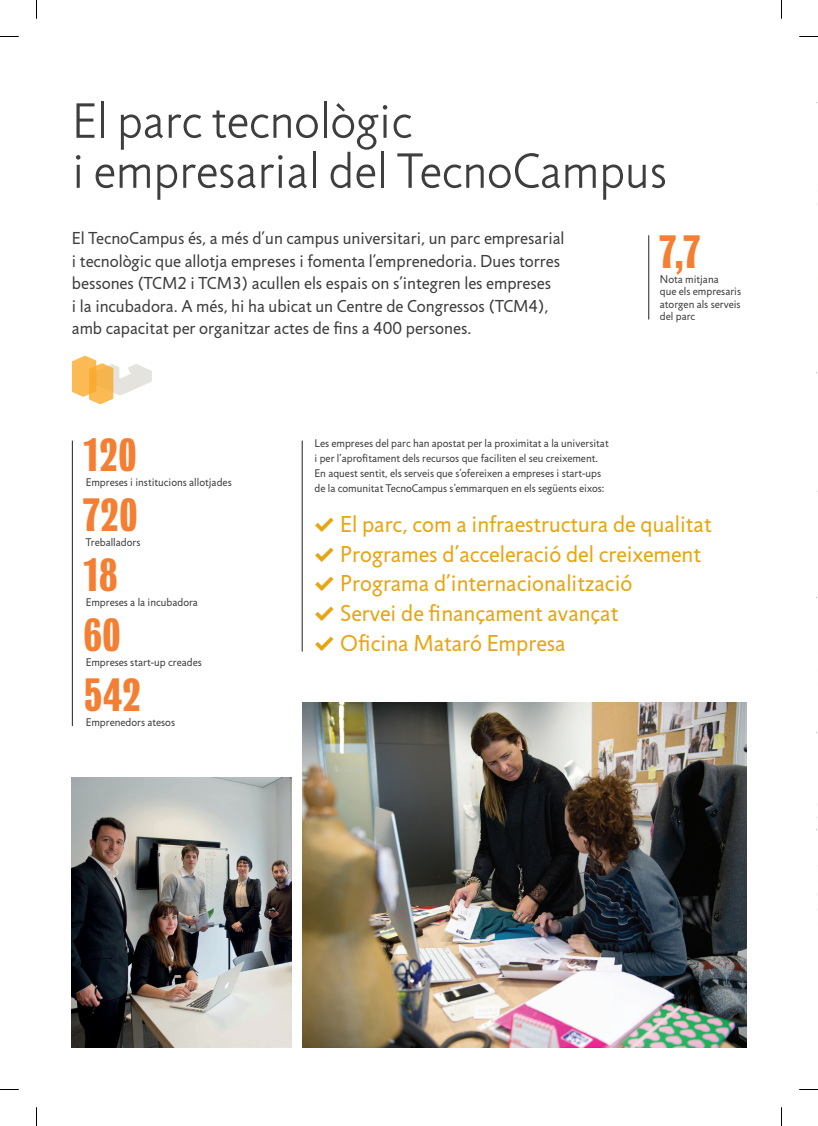
<style>
.page{position:relative;width:818px;height:1126px;background:#fff}
.page>*{position:absolute;margin:0;border:0;box-sizing:border-box;transform-origin:0 0}
.t1{font:300 50px/50px "Jigsaw";color:#3e3e3f}
.t2{font:42.5px "Bureau Grot One Seven";letter-spacing:.015em;color:#f47f32}
.t3{font:23.25px/29.9px "Jigsaw";color:#e7a512}
.t4{font:17.5px/22.5px "Jigsaw";color:#3e3e3f}
.t5{font:11.25px/15px "Jigsaw";color:#3e3e3f}
.s1{font-family:"Click Bits Icons 1"}
</style>
<div class="page">
<svg style="left:72px;top:355px;width:80px;height:49px"></svg>
<hr style="left:72px;top:441px;width:1px;height:284px;background:#231f20">
<hr style="left:302px;top:441px;width:1px;height:210px;background:#231f20">
<img style="left:72px;top:777px;width:220px;height:270px">
<hr style="left:648px;top:235px;width:1px;height:84px;background:#231f20">
<img style="left:302px;top:702px;width:443px;height:345px">
<svg style="left:0;top:36px;width:19px;height:1px"></svg>
<svg style="left:799px;top:36px;width:18px;height:1px"></svg>
<svg style="left:0;top:1089px;width:19px;height:1px"></svg>
<svg style="left:799px;top:1089px;width:18px;height:1px"></svg>
<svg style="left:36px;top:0;width:1px;height:19px"></svg>
<svg style="left:36px;top:1107px;width:1px;height:18px"></svg>
<h1 class="t1" style="left:72px;top:98px;width:596px">El parc tecnològic<br>i empresarial del TecnoCampus</h1>
<p class="t4" style="left:72px;top:227px;width:494px">El TecnoCampus és, a més d’un campus universitari, un parc empresarial i tecnològic que allotja empreses i fomenta l’emprenedoria. Dues torres bessones (TCM2 i TCM3) acullen els espais on s’integren les empreses<br>i la incubadora. A més, hi ha ubicat un Centre de Congressos (TCM4), amb capacitat per organitzar actes de fins a 400 persones.</p>
<h2 class="t2" style="left:659px;top:229px;width:41px">7,7</h2>
<p class="t5" style="left:659px;top:273px;width:83px;line-height:12.5px">Nota mitjana<br>que els empresaris atorgen als serveis del parc</p>
<h2 class="t2" style="left:83px;top:432px;width:55px">120</h2>
<p class="t5" style="left:86px;top:475px;width:147px">Empreses i institucions allotjades</p>
<h2 class="t2" style="left:83px;top:492px;width:56px">720</h2>
<p class="t5" style="left:86px;top:535px;width:56px">Treballadors</p>
<h2 class="t2" style="left:83px;top:552px;width:36px">18</h2>
<p class="t5" style="left:86px;top:595px;width:114px">Empreses a la incubadora</p>
<h2 class="t2" style="left:83px;top:612px;width:39px">60</h2>
<p class="t5" style="left:86px;top:655px;width:118px">Empreses start-up creades</p>
<h2 class="t2" style="left:83px;top:672px;width:59px">542</h2>
<p class="t5" style="left:86px;top:715px;width:91px">Emprenedors atesos</p>
<p class="t5" style="left:314px;top:436px;width:295px">Les empreses del parc han apostat per la proximitat a la universitat i per l’aprofitament dels recursos que faciliten el seu creixement.<br>En aquest sentit, els serveis que s’ofereixen a empreses i start-ups de la comunitat TecnoCampus s’emmarquen en els següents eixos:</p>
<h3 class="t3" style="left:314px;top:509px;width:398px"><span class="s1">d</span> El parc, com a infraestructura de qualitat <span class="s1">d</span> Programes d’acceleració del creixement <span class="s1">d</span> Programa d’internacionalització<br><span class="s1">d</span> Servei de finançament avançat<br><span class="s1">d</span> Oficina Mataró Empresa</h3>
</div>
